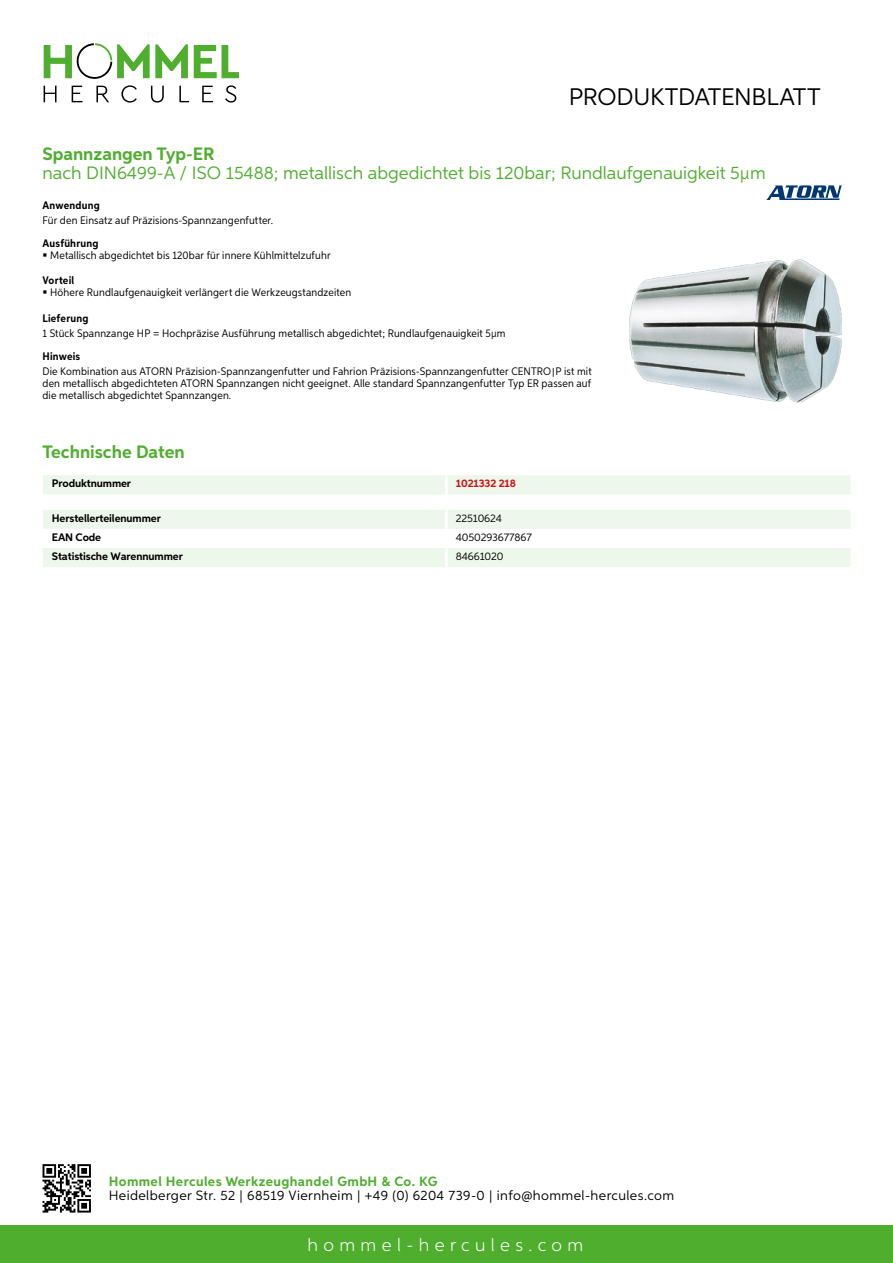
<style>
.page{position:relative;width:893px;height:1263px;background:#fff}
.page>*{position:absolute;margin:0;border:0;box-sizing:border-box;transform-origin:0 0}
.t1{font:24px "Aspira";letter-spacing:-.01em;color:#000}
.t2{font:18px "Aspira";color:#50ae2f}
.t3{font:700 18px "Aspira";color:#50ae2f}
.t4{font:300 18px "Aspira";letter-spacing:.3em;color:#fff}
.t5{font:13.5px "Aspira";letter-spacing:.03em;color:#000}
.t6{font:700 13.5px "Aspira";letter-spacing:.03em;color:#50ae2f}
.t7{font:10.95px/15.1px "Aspira Nar";letter-spacing:.015em;color:#000}
.t8{font:700 10.95px "Aspira";letter-spacing:-.01em;color:#000}
.t9{font:700 10.95px "Aspira Nar";letter-spacing:.02em;color:#000}
.t10{font:10.95px "Aspira";letter-spacing:-.01em;color:#000}
.t11{font:700 10.95px "Aspira";letter-spacing:-.01em;color:#cd1013}
.s1{font-weight:700}
.s2{font-family:"Wuerth Global";font-size:10.5px}
</style>
<div class="page">
<div style="left:0;top:1226px;width:893px;height:37px;background:#50ae2f"></div>
<svg style="left:43px;top:1164px;width:48px;height:48px"></svg>
<svg style="left:194px;top:45px;width:45px;height:33px"></svg>
<svg style="left:44px;top:43px;width:144px;height:36px"></svg>
<svg style="left:44px;top:86px;width:13px;height:16px"></svg>
<svg style="left:72px;top:86px;width:10px;height:16px"></svg>
<svg style="left:96px;top:86px;width:13px;height:16px"></svg>
<svg style="left:121px;top:85px;width:16px;height:18px"></svg>
<svg style="left:151px;top:86px;width:13px;height:17px"></svg>
<svg style="left:179px;top:86px;width:10px;height:16px"></svg>
<svg style="left:202px;top:86px;width:11px;height:16px"></svg>
<svg style="left:225px;top:85px;width:11px;height:18px"></svg>
<div style="left:43px;top:475px;width:807px;height:19px;background:#eef7eb"></div>
<hr style="left:445px;top:475px;width:3px;height:19px;background:#fff">
<svg style="left:43px;top:510px;width:807px;height:57px"></svg>
<hr style="left:445px;top:548px;width:3px;height:19px;background:#fff">
<img style="left:629px;top:259px;width:213px;height:144px">
<svg style="left:766px;top:185px;width:76px;height:15px"></svg>
<h1 class="t1" style="left:569px;top:82px;width:253px">Produktdatenblatt</h1>
<h2 class="t3" style="left:43px;top:142px;width:174px">Spannzangen Typ-ER</h2>
<h2 class="t2" style="left:43px;top:162px;width:725px">nach DIN 6499-A / ISO 15488; metallisch abgedichtet bis 120bar; Rundlaufgenauigkeit 5µm</h2>
<p class="t9" style="left:43px;top:199px;width:59px">Anwendung</p>
<p class="t7" style="left:43px;top:213px;width:232px">Für den Einsatz auf Präzisions-Spannzangenfutter.</p>
<p class="t9" style="left:43px;top:236px;width:58px">Ausführung</p>
<p class="t7" style="left:50px;top:248px;width:282px">Metallisch abgedichtet bis 120bar für innere Kühlmittelzufuhr</p>
<p class="t9" style="left:43px;top:273px;width:33px">Vorteil</p>
<p class="t7" style="left:50px;top:285px;width:303px">Höhere Rundlaufgenauigkeit verlängert die Werkzeugstandzeiten</p>
<p class="t9" style="left:43px;top:311px;width:47px">Lieferung</p>
<p class="t7" style="left:43px;top:325px;width:464px">1 Stück Spannzange HP = Hochpräzise Ausführung metallisch abgedichtet; Rundlaufgenauigkeit 5µm</p>
<p class="t7" style="left:43px;top:348px;width:551px"><span class="s1">Hinweis<br></span>Die Kombination aus ATORN Präzision-Spannzangenfutter und Fahrion Präzisions-Spannzangenfutter CENTRO<span class="s2">|</span>P ist mit</p>
<p class="t7" style="left:43px;top:377px;width:550px;line-height:12px">den metallisch abgedichteten ATORN Spannzangen nicht geeignet. Alle standard Spannzangenfutter Typ ER passen auf die metallisch abgedichtet Spannzangen.</p>
<h2 class="t3" style="left:43px;top:441px;width:144px">Technische Daten</h2>
<p class="t8" style="left:52px;top:477px;width:81px">Produktnummer</p>
<p class="t11" style="left:456px;top:477px;width:62px">1021332 218</p>
<p class="t8" style="left:52px;top:511px;width:111px">Herstellerteilenummer</p>
<p class="t10" style="left:456px;top:511px;width:48px">22510624</p>
<p class="t8" style="left:52px;top:530px;width:51px">EAN Code</p>
<p class="t10" style="left:456px;top:530px;width:77px">4050293677867</p>
<p class="t8" style="left:52px;top:549px;width:132px">Statistische Warennummer</p>
<p class="t10" style="left:456px;top:549px;width:49px">84661020</p>
<p class="t6" style="left:109px;top:1172px;width:330px">Hommel Hercules Werkzeughandel GmbH &amp; Co. KG</p>
<p class="t5" style="left:109px;top:1187px;width:567px">Heidelberger Str. 52 | 68519 Viernheim | +49 (0) 6204 739-0 | info@hommel-hercules.com</p>
<h2 class="t4" style="left:307px;top:1234px;width:277px">hommel-hercules.com</h2>
</div>
